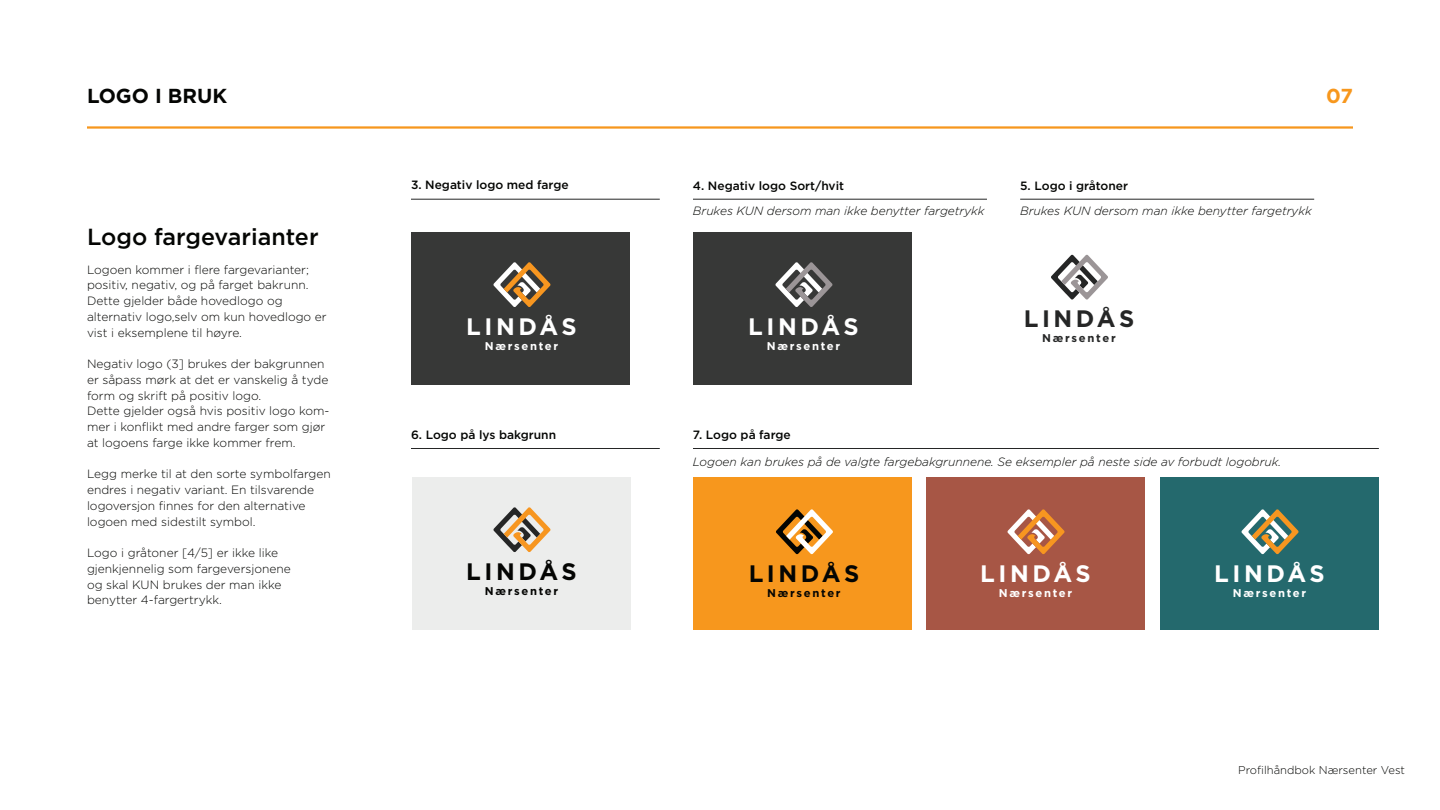
<style>
.page{position:relative;width:1440px;height:810px;background:#fff}
.page>*{position:absolute;margin:0;border:0;box-sizing:border-box;transform-origin:0 0}
.t1{font:700 23.77px "Gotham";letter-spacing:.15em;color:#fff}
.t2{font:700 23.77px "Gotham";letter-spacing:.15em;color:#040503}
.t3{font:700 23.77px "Gotham";letter-spacing:.15em;color:#252626}
.t4{font:500 23.25px "Gotham";color:#040503}
.t5{font:700 20.25px "Gotham";color:#040503}
.t6{font:700 20.25px "Gotham";color:#f7971d}
.t7{font:300 12px/15.8px "Gotham";color:#040503}
.t8{font:italic 300 12px "Gotham";color:#040503}
.t9{font:500 12px "Gotham";color:#040503}
.t10{font:700 11.25px "Gotham";letter-spacing:.15em;color:#fff}
.t11{font:300 11.25px "Gotham";color:#040503}
.t12{font:700 11.25px "Gotham";letter-spacing:.15em;color:#040503}
.t13{font:700 11.25px "Gotham";letter-spacing:.15em;color:#252626}
</style>
<div class="page">
<hr style="left:87px;top:126px;width:1266px;height:3px;background:#f7971d">
<div style="left:693px;top:478px;width:219px;height:152px;background:#f7971d"></div>
<div style="left:411px;top:232px;width:219px;height:152px;background:#373837"></div>
<svg style="left:493px;top:262px;width:58px;height:45px"></svg>
<svg style="left:776px;top:509px;width:57px;height:45px"></svg>
<hr style="left:411px;top:199px;width:249px;height:1px;background:#252626">
<hr style="left:693px;top:199px;width:294px;height:1px;background:#252626">
<div style="left:693px;top:232px;width:219px;height:152px;background:#373837"></div>
<svg style="left:775px;top:262px;width:58px;height:45px"></svg>
<hr style="left:411px;top:448px;width:249px;height:1px;background:#252626">
<hr style="left:1020px;top:199px;width:294px;height:1px;background:#252626">
<svg style="left:1051px;top:255px;width:57px;height:45px"></svg>
<div style="left:926px;top:478px;width:219px;height:152px;background:#a75645"></div>
<svg style="left:1007px;top:509px;width:58px;height:45px"></svg>
<div style="left:1160px;top:478px;width:219px;height:152px;background:#24696d"></div>
<svg style="left:1241px;top:509px;width:58px;height:45px"></svg>
<hr style="left:693px;top:448px;width:686px;height:1px;background:#252626">
<div style="left:413px;top:478px;width:218px;height:152px;background:#ecedec"></div>
<svg style="left:493px;top:507px;width:58px;height:45px"></svg>
<h3 class="t5" style="left:87px;top:83px;width:142px">LOGO I BRUK</h3>
<h2 class="t4" style="left:87px;top:222px;width:233px">Logo fargevarianter</h2>
<p class="t7" style="left:87px;top:261px;width:241px">Logoen kommer i flere fargevarianter; positiv, negativ, og på farget bakrunn.<br>Dette gjelder både hovedlogo og alternativ logo,selv om kun hovedlogo er vist i eksemplene til høyre.</p>
<p class="t7" style="left:87px;top:356px;width:244px">Negativ logo (3] brukes der bakgrunnen er såpass mørk at det er vanskelig å tyde form og skrift på positiv logo.<br>Dette gjelder også hvis positiv logo kom&shy;mer i konflikt med andre farger som gjør at logoens farge ikke kommer frem.</p>
<p class="t7" style="left:87px;top:466px;width:245px">Legg merke til at den sorte symbolfargen endres i negativ variant. En tilsvarende logoversjon finnes for den alternative logoen med sidestilt symbol.</p>
<p class="t7" style="left:87px;top:545px;width:205px">Logo i gråtoner [4/5] er ikke like gjenkjennelig som fargeversjonene og skal KUN brukes der man ikke benytter 4-fargertrykk.</p>
<h3 class="t6" style="left:1326px;top:83px;width:28px">07</h3>
<p class="t9" style="left:411px;top:177px;width:159px">3. Negativ logo med farge</p>
<p class="t9" style="left:693px;top:177px;width:153px">4. Negativ logo Sort/hvit</p>
<p class="t9" style="left:1020px;top:177px;width:109px">5. Logo i gråtoner</p>
<p class="t8" style="left:693px;top:203px;width:293px">Brukes KUN dersom man ikke benytter fargetrykk</p>
<p class="t8" style="left:1020px;top:203px;width:293px">Brukes KUN dersom man ikke benytter fargetrykk</p>
<h1 class="t1" style="left:466px;top:310px;width:112px">LINDÅS</h1>
<p class="t10" style="left:485px;top:338px;width:75px">Nærsenter</p>
<p class="t9" style="left:411px;top:427px;width:147px">6. Logo på lys bakgrunn</p>
<h1 class="t1" style="left:748px;top:310px;width:112px">LINDÅS</h1>
<p class="t10" style="left:767px;top:338px;width:75px">Nærsenter</p>
<p class="t9" style="left:693px;top:427px;width:99px">7. Logo på farge</p>
<h1 class="t3" style="left:1024px;top:303px;width:112px">LINDÅS</h1>
<p class="t13" style="left:1042px;top:331px;width:75px">Nærsenter</p>
<p class="t8" style="left:693px;top:454px;width:590px">Logoen kan brukes på de valgte fargebakgrunnene. Se eksempler på neste side av forbudt logobruk.</p>
<h1 class="t2" style="left:466px;top:556px;width:112px">LINDÅS</h1>
<p class="t12" style="left:485px;top:583px;width:75px">Nærsenter</p>
<h1 class="t2" style="left:749px;top:558px;width:112px">LINDÅS</h1>
<p class="t12" style="left:767px;top:585px;width:75px">Nærsenter</p>
<h1 class="t1" style="left:980px;top:558px;width:112px">LINDÅS</h1>
<p class="t10" style="left:999px;top:585px;width:75px">Nærsenter</p>
<h1 class="t1" style="left:1214px;top:558px;width:112px">LINDÅS</h1>
<p class="t10" style="left:1233px;top:585px;width:75px">Nærsenter</p>
<p class="t11" style="left:1238px;top:763px;width:168px">Profilhåndbok Nærsenter Vest</p>
</div>
